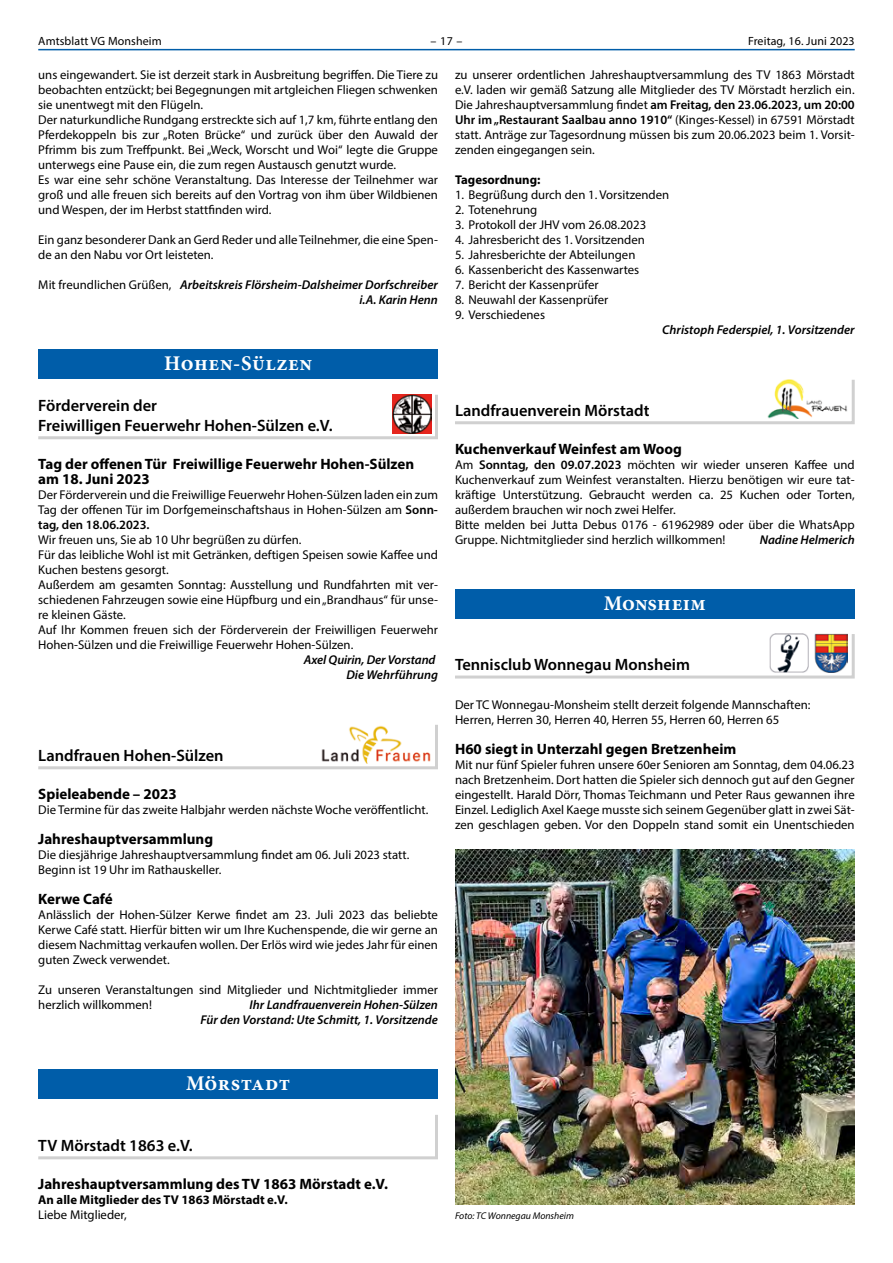
<style>
.page{position:relative;width:893px;height:1263px;background:#fff}
.page>*{position:absolute;margin:0;border:0;box-sizing:border-box;transform-origin:0 0}
.t1{font:700 20.85px "Minion Pro";letter-spacing:.025em;color:#fff}
.t2{font:600 16.5px "Myriad Pro";color:#000}
.Fließtext_Überschrif{font:700 15px "Myriad Pro";color:#000}
.Fließtext_Blocksatz{font:12.75px/15px "Myriad Pro";color:#000;text-align:justify}
.Fließtext_Blocksatz-2{font:italic 600 12.75px/15px "Myriad Pro";color:#000;text-align:right}
.Fließtext_Blocksatz-3{font:700 12.75px "Myriad Pro";color:#000}
.t3{font:12px "Myriad Pro";letter-spacing:.01em;color:#000}
.Fließtext_Blocksatz-4{font:italic 9.75px "Myriad Pro";color:#000}
.s1{font-weight:400;font-style:normal}
.s2{font-weight:600}
</style>
<div class="page">
<hr style="left:38px;top:49px;width:817px;height:1px;background:#005da9">
<div style="left:455px;top:589px;width:400px;height:29px;background:#005da9"></div>
<svg style="left:455px;top:634px;width:400px;height:45px"></svg>
<img style="left:770px;top:633px;width:78px;height:40px">
<svg style="left:455px;top:379px;width:400px;height:46px"></svg>
<img style="left:767px;top:379px;width:81px;height:39px">
<svg style="left:38px;top:1115px;width:400px;height:45px"></svg>
<div style="left:38px;top:1069px;width:400px;height:29px;background:#005da9"></div>
<svg style="left:38px;top:394px;width:400px;height:46px"></svg>
<img style="left:393px;top:394px;width:39px;height:39px">
<div style="left:38px;top:349px;width:400px;height:29px;background:#005da9"></div>
<svg style="left:38px;top:725px;width:400px;height:45px"></svg>
<img style="left:320px;top:725px;width:112px;height:38px">
<img style="left:455px;top:850px;width:400px;height:354px">
<p class="t3" style="left:38px;top:34px;width:125px">Amtsblatt VG Monsheim</p>
<p class="t3" style="left:431px;top:34px;width:33px">– 17 –</p>
<p class="t3" style="left:748px;top:34px;width:108px">Freitag, 16. Juni 2023</p>
<p class="Fließtext_Blocksatz" style="left:38px;top:67px;width:401px">uns eingewandert. Sie ist derzeit stark in Ausbreitung begriffen. Die Tiere zu beobachten entzückt; bei Begegnungen mit artgleichen Fliegen schwenken sie unentwegt mit den Flügeln.</p>
<p class="Fließtext_Blocksatz" style="left:38px;top:112px;width:401px">Der naturkundliche Rundgang erstreckte sich auf 1,7 km, führte entlang den Pferdekoppeln bis zur „Roten Brücke“ und zurück über den Auwald der Pfrimm bis zum Treffpunkt. Bei „Weck, Worscht und Woi“ legte die Gruppe unterwegs eine Pause ein, die zum regen Austausch genutzt wurde.</p>
<p class="Fließtext_Blocksatz" style="left:38px;top:172px;width:401px">Es war eine sehr schöne Veranstaltung. Das Interesse der Teilnehmer war groß und alle freuen sich bereits auf den Vortrag von ihm über Wildbienen und Wespen, der im Herbst stattfinden wird.</p>
<p class="Fließtext_Blocksatz" style="left:38px;top:232px;width:401px">Ein ganz besonderer Dank an Gerd Reder und alle Teilnehmer, die eine Spen&shy;de an den Nabu vor Ort leisteten.</p>
<p class="Fließtext_Blocksatz-2" style="left:38px;top:277px;width:401px"><span class="s1">Mit freundlichen Grüßen,</span> Arbeitskreis Flörsheim-Dalsheimer Dorfschreiber</p>
<p class="Fließtext_Blocksatz-2" style="left:359px;top:292px;width:80px">i.A. Karin Henn</p>
<p class="t1" style="left:164px;top:349px;width:150px">Hohen-Sülzen</p>
<p class="t2" style="left:38px;top:395px;width:120px">Förderverein der</p>
<p class="t2" style="left:38px;top:415px;width:296px">Freiwilligen Feuerwehr Hohen-Sülzen e.V.</p>
<p class="Fließtext_Überschrif" style="left:38px;top:454px;width:377px">Tag der offenen Tür Freiwillige Feuerwehr Hohen-Sülzen</p>
<p class="Fließtext_Überschrif" style="left:38px;top:469px;width:113px">am 18. Juni 2023</p>
<p class="Fließtext_Blocksatz" style="left:38px;top:487px;width:401px">Der Förderverein und die Freiwillige Feuerwehr Hohen-Sülzen laden ein zum Tag der offenen Tür im Dorfgemeinschaftshaus in Hohen-Sülzen am <span class="s2">Sonn&shy;tag, den 18.06.2023.</span></p>
<p class="Fließtext_Blocksatz" style="left:38px;top:532px;width:265px">Wir freuen uns, Sie ab 10 Uhr begrüßen zu dürfen.</p>
<p class="Fließtext_Blocksatz" style="left:38px;top:547px;width:401px">Für das leibliche Wohl ist mit Getränken, deftigen Speisen sowie Kaffee und<br>Kuchen bestens gesorgt.</p>
<p class="Fließtext_Blocksatz" style="left:38px;top:577px;width:401px">Außerdem am gesamten Sonntag: Ausstellung und Rundfahrten mit ver&shy;schiedenen Fahrzeugen sowie eine Hüpfburg und ein „Brandhaus“ für unse&shy;re kleinen Gäste.</p>
<p class="Fließtext_Blocksatz" style="left:38px;top:622px;width:401px">Auf Ihr Kommen freuen sich der Förderverein der Freiwilligen Feuerwehr<br>Hohen-Sülzen und die Freiwillige Feuerwehr Hohen-Sülzen.</p>
<p class="Fließtext_Blocksatz-2" style="left:304px;top:652px;width:135px">Axel Quirin, Der Vorstand<br>Die Wehrführung</p>
<p class="t2" style="left:38px;top:745px;width:187px">Landfrauen Hohen-Sülzen</p>
<p class="Fließtext_Überschrif" style="left:38px;top:784px;width:140px">Spieleabende – 2023</p>
<p class="Fließtext_Blocksatz" style="left:38px;top:802px;width:392px">Die Termine für das zweite Halbjahr werden nächste Woche veröffentlicht.</p>
<p class="Fließtext_Überschrif" style="left:38px;top:829px;width:176px">Jahreshauptversammlung</p>
<p class="Fließtext_Blocksatz" style="left:38px;top:847px;width:372px">Die diesjährige Jahreshauptversammlung findet am 06. Juli 2023 statt.</p>
<p class="Fließtext_Blocksatz" style="left:38px;top:862px;width:185px">Beginn ist 19 Uhr im Rathauskeller.</p>
<p class="Fließtext_Überschrif" style="left:38px;top:889px;width:76px">Kerwe Café</p>
<p class="Fließtext_Blocksatz" style="left:38px;top:907px;width:401px">Anlässlich der Hohen-Sülzer Kerwe findet am 23. Juli 2023 das beliebte Kerwe Café statt. Hierfür bitten wir um Ihre Kuchenspende, die wir gerne an diesem Nachmittag verkaufen wollen. Der Erlös wird wie jedes Jahr für einen guten Zweck verwendet.</p>
<p class="Fließtext_Blocksatz" style="left:38px;top:982px;width:401px">Zu unseren Veranstaltungen sind Mitglieder und Nichtmitglieder immer herzlich willkommen!</p>
<p class="Fließtext_Blocksatz-2" style="left:250px;top:997px;width:190px">Ihr Landfrauenverein Hohen-Sülzen</p>
<p class="Fließtext_Blocksatz-2" style="left:201px;top:1012px;width:239px">Für den Vorstand: Ute Schmitt, 1. Vorsitzende</p>
<p class="Fließtext_Blocksatz" style="left:455px;top:67px;width:401px">zu unserer ordentlichen Jahreshauptversammlung des TV 1863 Mörstadt e.V. laden wir gemäß Satzung alle Mitglieder des TV Mörstadt herzlich ein.<br>Die Jahreshauptversammlung findet <span class="s2">am Freitag, den 23.06.2023, um 20:00<br>Uhr im „Restaurant Saalbau anno 1910“</span> (Kinges-Kessel) in 67591 Mörstadt statt. Anträge zur Tagesordnung müssen bis zum 20.06.2023 beim 1. Vorsit&shy;zenden eingegangen sein.</p>
<p class="Fließtext_Blocksatz-3" style="left:455px;top:172px;width:87px">Tagesordnung:</p>
<p class="Fließtext_Blocksatz" style="left:455px;top:187px;width:216px">1. Begrüßung durch den 1. Vorsitzenden</p>
<p class="Fließtext_Blocksatz" style="left:455px;top:202px;width:84px">2. Totenehrung</p>
<p class="Fließtext_Blocksatz" style="left:455px;top:217px;width:193px">3. Protokoll der JHV vom 26.08.2023</p>
<p class="Fließtext_Blocksatz" style="left:455px;top:232px;width:191px">4. Jahresbericht des 1. Vorsitzenden</p>
<p class="Fließtext_Blocksatz" style="left:455px;top:247px;width:182px">5. Jahresberichte der Abteilungen</p>
<p class="Fließtext_Blocksatz" style="left:455px;top:262px;width:186px">6. Kassenbericht des Kassenwartes</p>
<p class="Fließtext_Blocksatz" style="left:455px;top:277px;width:145px">7. Bericht der Kassenprüfer</p>
<p class="Fließtext_Blocksatz" style="left:455px;top:292px;width:155px">8. Neuwahl der Kassenprüfer</p>
<p class="Fließtext_Blocksatz" style="left:455px;top:307px;width:92px">9. Verschiedenes</p>
<p class="Fließtext_Blocksatz-2" style="left:662px;top:322px;width:194px">Christoph Federspiel, 1. Vorsitzender</p>
<p class="t2" style="left:455px;top:400px;width:196px">Landfrauenverein Mörstadt</p>
<p class="Fließtext_Überschrif" style="left:455px;top:439px;width:229px">Kuchenverkauf Weinfest am Woog</p>
<p class="Fließtext_Blocksatz" style="left:455px;top:457px;width:401px">Am <span class="s2">Sonntag, den 09.07.2023</span> möchten wir wieder unseren Kaffee und Kuchenverkauf zum Weinfest veranstalten. Hierzu benötigen wir eure tat&shy;kräftige Unterstützung. Gebraucht werden ca. 25 Kuchen oder Torten, außerdem brauchen wir noch zwei Helfer.</p>
<p class="Fließtext_Blocksatz" style="left:455px;top:517px;width:401px">Bitte melden bei Jutta Debus 0176 - 61962989 oder über die WhatsApp<br>Gruppe. Nichtmitglieder sind herzlich willkommen!</p>
<p class="Fließtext_Blocksatz-2" style="left:760px;top:532px;width:96px">Nadine Helmerich</p>
<p class="t1" style="left:604px;top:589px;width:104px">Monsheim</p>
<p class="t2" style="left:455px;top:654px;width:237px">Tennisclub Wonnegau Monsheim</p>
<p class="Fließtext_Blocksatz" style="left:455px;top:697px;width:357px">Der TC Wonnegau-Monsheim stellt derzeit folgende Mannschaften:</p>
<p class="Fließtext_Blocksatz" style="left:455px;top:712px;width:326px">Herren, Herren 30, Herren 40, Herren 55, Herren 60, Herren 65</p>
<p class="Fließtext_Überschrif" style="left:455px;top:739px;width:283px">H60 siegt in Unterzahl gegen Bretzenheim</p>
<p class="Fließtext_Blocksatz" style="left:455px;top:757px;width:401px">Mit nur fünf Spieler fuhren unsere 60er Senioren am Sonntag, dem 04.06.23 nach Bretzenheim. Dort hatten die Spieler sich dennoch gut auf den Gegner eingestellt. Harald Dörr, Thomas Teichmann und Peter Raus gewannen ihre Einzel. Lediglich Axel Kaege musste sich seinem Gegenüber glatt in zwei Sät&shy;zen geschlagen geben. Vor den Doppeln stand somit ein Unentschieden</p>
<p class="t1" style="left:186px;top:1069px;width:105px">Mörstadt</p>
<p class="t2" style="left:38px;top:1135px;width:156px">TV Mörstadt 1863 e.V.</p>
<p class="Fließtext_Überschrif" style="left:38px;top:1174px;width:351px">Jahreshauptversammlung des TV 1863 Mörstadt e.V.</p>
<p class="Fließtext_Blocksatz-3" style="left:38px;top:1192px;width:251px">An alle Mitglieder des TV 1863 Mörstadt e.V.</p>
<p class="Fließtext_Blocksatz" style="left:38px;top:1207px;width:90px">Liebe Mitglieder,</p>
<p class="Fließtext_Blocksatz-4" style="left:455px;top:1210px;width:121px">Foto: TC Wonnegau Monsheim</p>
</div>
